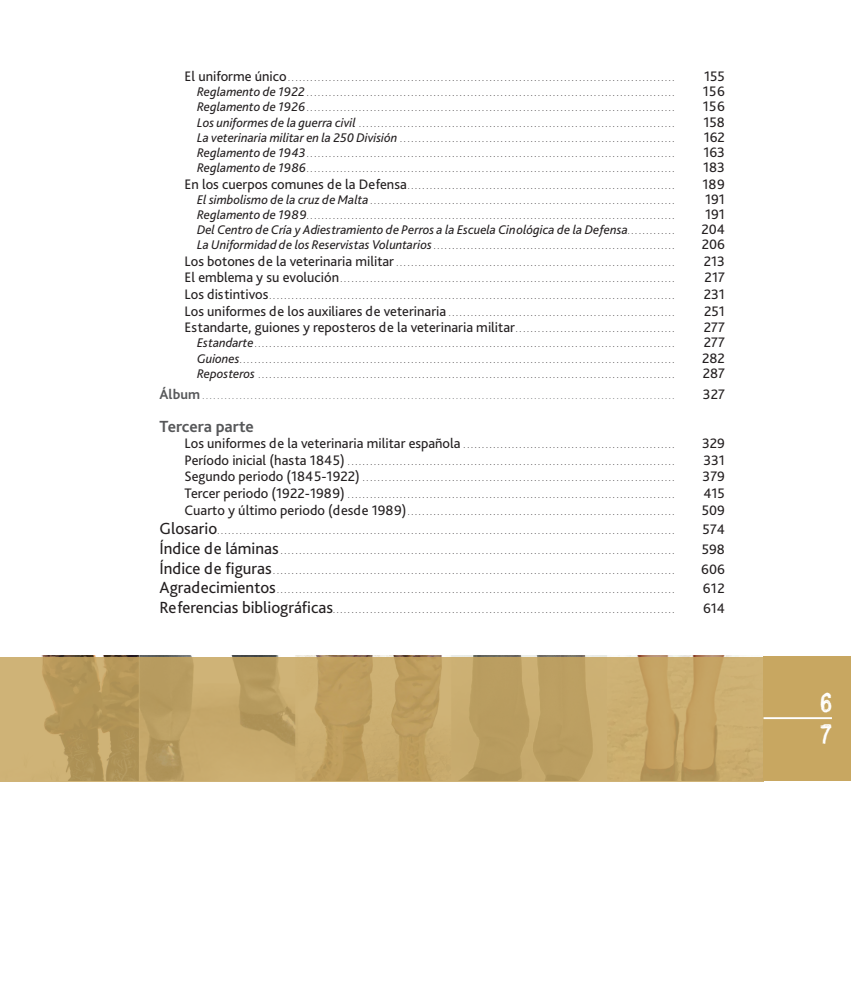
<style>
.page{position:relative;width:851px;height:993px;background:#fff}
.page>*{position:absolute;margin:0;border:0;box-sizing:border-box;transform-origin:0 0}
.t1{font:700 22.5px/30.5px "Satin Stitch";color:#fff;scale:.85 1}
.t2{font:700 16.88px "Bliss Pro";color:#57585a}
.t3{font:14.38px "Bliss Pro";color:#231f20}
.t4{font:italic 13.12px "Bliss Pro";color:#231f20}
.t5{font:8.12px "Bliss Pro";color:#231f20}
.t6{font:8.12px "Bliss Pro";color:#57585a}
.s1{font-size:14.38px}
.s2{font-style:italic;font-size:13.12px}
.s3{font-style:normal;font-size:8.12px}
.s4{font-size:8.12px}
.s5{font-weight:700;font-size:14.38px}
.s6{font-size:16.88px}
</style>
<div class="page">
<svg style="left:0;top:657px;width:763px;height:124px;background:#c1a466"></svg>
<div style="left:762px;top:656px;width:88px;height:124px;background:#c8a761"></div>
<hr style="left:763px;top:717px;width:68px;height:1px;background:#fff">
<p class="t5" style="left:184px;top:73px;width:491px"><span class="s1">El uniforme único</span> . . . . . . . . . . . . . . . . . . . . . . . . . . . . . . . . . . . . . . . . . . . . . . . . . . . . . . . . . . . . . . . . . . . . . . . . . . . . . . . . . . . . . . . . . . . . . . . . . . . . . . . .</p>
<p class="t3" style="left:704px;top:67px;width:22px">155</p>
<p class="t5" style="left:197px;top:88px;width:479px"><span class="s2">Reglamento de 1922</span> . . . . . . . . . . . . . . . . . . . . . . . . . . . . . . . . . . . . . . . . . . . . . . . . . . . . . . . . . . . . . . . . . . . . . . . . . . . . . . . . . . . . . . . . . . . . . . . . . . .</p>
<p class="t3" style="left:702px;top:82px;width:23px">156</p>
<p class="t5" style="left:197px;top:104px;width:479px"><span class="s2">Reglamento de 1926</span> . . . . . . . . . . . . . . . . . . . . . . . . . . . . . . . . . . . . . . . . . . . . . . . . . . . . . . . . . . . . . . . . . . . . . . . . . . . . . . . . . . . . . . . . . . . . . . . . . . .</p>
<p class="t3" style="left:702px;top:98px;width:23px">156</p>
<p class="t5" style="left:197px;top:119px;width:479px"><span class="s2">Los uniformes de la guerra civil</span> . . . . . . . . . . . . . . . . . . . . . . . . . . . . . . . . . . . . . . . . . . . . . . . . . . . . . . . . . . . . . . . . . . . . . . . . . . . . . . . . . . . . .</p>
<p class="t3" style="left:703px;top:113px;width:23px">158</p>
<p class="t5" style="left:197px;top:134px;width:479px"><span class="s2">La veterinaria militar en la 250 División</span> . . . . . . . . . . . . . . . . . . . . . . . . . . . . . . . . . . . . . . . . . . . . . . . . . . . . . . . . . . . . . . . . . . . . . . . . . .</p>
<p class="t3" style="left:703px;top:128px;width:23px">162</p>
<p class="t5" style="left:197px;top:149px;width:479px"><span class="s2">Reglamento de 1943</span> . . . . . . . . . . . . . . . . . . . . . . . . . . . . . . . . . . . . . . . . . . . . . . . . . . . . . . . . . . . . . . . . . . . . . . . . . . . . . . . . . . . . . . . . . . . . . . . . . . .</p>
<p class="t3" style="left:703px;top:143px;width:23px">163</p>
<p class="t5" style="left:197px;top:164px;width:479px"><span class="s2">Reglamento de 1986</span> . . . . . . . . . . . . . . . . . . . . . . . . . . . . . . . . . . . . . . . . . . . . . . . . . . . . . . . . . . . . . . . . . . . . . . . . . . . . . . . . . . . . . . . . . . . . . . . . . . .</p>
<p class="t3" style="left:703px;top:158px;width:23px">183</p>
<p class="t5" style="left:184px;top:181px;width:491px"><span class="s1">En los cuerpos comunes de la Defensa</span> . . . . . . . . . . . . . . . . . . . . . . . . . . . . . . . . . . . . . . . . . . . . . . . . . . . . . . . . . . . . . . . . . . . . . . . .</p>
<p class="t3" style="left:702px;top:175px;width:24px">189</p>
<p class="t5" style="left:197px;top:196px;width:479px"><span class="s2">El simbolismo de la cruz de Malta</span> . . . . . . . . . . . . . . . . . . . . . . . . . . . . . . . . . . . . . . . . . . . . . . . . . . . . . . . . . . . . . . . . . . . . . . . . . . . . . . . . . .</p>
<p class="t3" style="left:705px;top:190px;width:21px">191</p>
<p class="t5" style="left:197px;top:211px;width:479px"><span class="s2">Reglamento de 1989</span> . . . . . . . . . . . . . . . . . . . . . . . . . . . . . . . . . . . . . . . . . . . . . . . . . . . . . . . . . . . . . . . . . . . . . . . . . . . . . . . . . . . . . . . . . . . . . . . . . . .</p>
<p class="t3" style="left:705px;top:205px;width:21px">191</p>
<p class="t4" style="left:197px;top:221px;width:479px">Del Centro de Cría y Adiestramiento de Perros a la Escuela Cinológica de la Defensa <span class="s3">. . . . . . . . . . . . .</span></p>
<p class="t3" style="left:701px;top:220px;width:25px">204</p>
<p class="t5" style="left:197px;top:241px;width:479px"><span class="s2">La Uniformidad de los Reservistas Voluntarios</span> . . . . . . . . . . . . . . . . . . . . . . . . . . . . . . . . . . . . . . . . . . . . . . . . . . . . . . . . . . . . . . . . .</p>
<p class="t3" style="left:701px;top:235px;width:25px">206</p>
<p class="t5" style="left:184px;top:258px;width:491px"><span class="s1">Los botones de la veterinaria militar</span> . . . . . . . . . . . . . . . . . . . . . . . . . . . . . . . . . . . . . . . . . . . . . . . . . . . . . . . . . . . . . . . . . . . . . . . . . . .</p>
<p class="t3" style="left:703px;top:252px;width:23px">213</p>
<p class="t5" style="left:184px;top:274px;width:491px"><span class="s1">El emblema y su evolución</span> . . . . . . . . . . . . . . . . . . . . . . . . . . . . . . . . . . . . . . . . . . . . . . . . . . . . . . . . . . . . . . . . . . . . . . . . . . . . . . . . . . . . . . . . . .</p>
<p class="t3" style="left:704px;top:268px;width:22px">217</p>
<p class="t5" style="left:184px;top:291px;width:491px"><span class="s1">Los distintivos</span> . . . . . . . . . . . . . . . . . . . . . . . . . . . . . . . . . . . . . . . . . . . . . . . . . . . . . . . . . . . . . . . . . . . . . . . . . . . . . . . . . . . . . . . . . . . . . . . . . . . . . . . . . . . . .</p>
<p class="t3" style="left:703px;top:285px;width:23px">231</p>
<p class="t5" style="left:184px;top:308px;width:491px"><span class="s1">Los uniformes de los auxiliares de veterinaria</span> . . . . . . . . . . . . . . . . . . . . . . . . . . . . . . . . . . . . . . . . . . . . . . . . . . . . . . . . . . . . .</p>
<p class="t3" style="left:704px;top:302px;width:22px">251</p>
<p class="t3" style="left:184px;top:318px;width:491px">Estandarte, guiones y reposteros de la veterinaria militar <span class="s4">. . . . . . . . . . . . . . . . . . . . . . . . . . . . . . . . . . . . . . . . . . .</span></p>
<p class="t3" style="left:703px;top:318px;width:23px">277</p>
<p class="t5" style="left:197px;top:339px;width:479px"><span class="s2">Estandarte</span> . . . . . . . . . . . . . . . . . . . . . . . . . . . . . . . . . . . . . . . . . . . . . . . . . . . . . . . . . . . . . . . . . . . . . . . . . . . . . . . . . . . . . . . . . . . . . . . . . . . . . . . . . . . . . . . . .</p>
<p class="t3" style="left:703px;top:333px;width:23px">277</p>
<p class="t5" style="left:197px;top:355px;width:479px"><span class="s2">Guiones</span> . . . . . . . . . . . . . . . . . . . . . . . . . . . . . . . . . . . . . . . . . . . . . . . . . . . . . . . . . . . . . . . . . . . . . . . . . . . . . . . . . . . . . . . . . . . . . . . . . . . . . . . . . . . . . . . . . . . . .</p>
<p class="t3" style="left:702px;top:349px;width:24px">282</p>
<p class="t5" style="left:197px;top:370px;width:479px"><span class="s2">Reposteros</span> . . . . . . . . . . . . . . . . . . . . . . . . . . . . . . . . . . . . . . . . . . . . . . . . . . . . . . . . . . . . . . . . . . . . . . . . . . . . . . . . . . . . . . . . . . . . . . . . . . . . . . . . . . . . . . . .</p>
<p class="t3" style="left:702px;top:364px;width:24px">287</p>
<p class="t6" style="left:159px;top:391px;width:516px"><span class="s5">Álbum</span> . . . . . . . . . . . . . . . . . . . . . . . . . . . . . . . . . . . . . . . . . . . . . . . . . . . . . . . . . . . . . . . . . . . . . . . . . . . . . . . . . . . . . . . . . . . . . . . . . . . . . . . . . . . . . . . . . . . . . . . . . . . . . . .</p>
<p class="t3" style="left:702px;top:385px;width:23px">327</p>
<p class="t2" style="left:159px;top:415px;width:96px">Tercera parte</p>
<p class="t5" style="left:184px;top:440px;width:491px"><span class="s1">Los uniformes de la veterinaria militar española</span> . . . . . . . . . . . . . . . . . . . . . . . . . . . . . . . . . . . . . . . . . . . . . . . . . . . . . . . . .</p>
<p class="t3" style="left:702px;top:434px;width:24px">329</p>
<p class="t5" style="left:184px;top:457px;width:491px"><span class="s1">Período inicial (hasta 1845)</span> . . . . . . . . . . . . . . . . . . . . . . . . . . . . . . . . . . . . . . . . . . . . . . . . . . . . . . . . . . . . . . . . . . . . . . . . . . . . . . . . . . . . . . . .</p>
<p class="t3" style="left:703px;top:451px;width:23px">331</p>
<p class="t5" style="left:184px;top:473px;width:491px"><span class="s1">Segundo periodo (1845-1922)</span> . . . . . . . . . . . . . . . . . . . . . . . . . . . . . . . . . . . . . . . . . . . . . . . . . . . . . . . . . . . . . . . . . . . . . . . . . . . . . . . . . . . .</p>
<p class="t3" style="left:702px;top:467px;width:24px">379</p>
<p class="t5" style="left:184px;top:490px;width:491px"><span class="s1">Tercer periodo (1922-1989)</span> . . . . . . . . . . . . . . . . . . . . . . . . . . . . . . . . . . . . . . . . . . . . . . . . . . . . . . . . . . . . . . . . . . . . . . . . . . . . . . . . . . . . . . . .</p>
<p class="t3" style="left:703px;top:484px;width:23px">415</p>
<p class="t5" style="left:184px;top:507px;width:491px"><span class="s1">Cuarto y último periodo (desde 1989)</span> . . . . . . . . . . . . . . . . . . . . . . . . . . . . . . . . . . . . . . . . . . . . . . . . . . . . . . . . . . . . . . . . . . . . . . . .</p>
<p class="t3" style="left:701px;top:501px;width:25px">509</p>
<p class="t5" style="left:159px;top:526px;width:516px"><span class="s6">Glosario</span> . . . . . . . . . . . . . . . . . . . . . . . . . . . . . . . . . . . . . . . . . . . . . . . . . . . . . . . . . . . . . . . . . . . . . . . . . . . . . . . . . . . . . . . . . . . . . . . . . . . . . . . . . . . . . . . . . . . . . . . . . . .</p>
<p class="t3" style="left:702px;top:520px;width:24px">574</p>
<p class="t5" style="left:159px;top:546px;width:516px"><span class="s6">Índice de láminas</span> . . . . . . . . . . . . . . . . . . . . . . . . . . . . . . . . . . . . . . . . . . . . . . . . . . . . . . . . . . . . . . . . . . . . . . . . . . . . . . . . . . . . . . . . . . . . . . . . . . . . . . . . . .</p>
<p class="t3" style="left:701px;top:540px;width:25px">598</p>
<p class="t5" style="left:159px;top:565px;width:516px"><span class="s6">Índice de figuras</span> . . . . . . . . . . . . . . . . . . . . . . . . . . . . . . . . . . . . . . . . . . . . . . . . . . . . . . . . . . . . . . . . . . . . . . . . . . . . . . . . . . . . . . . . . . . . . . . . . . . . . . . . . . . .</p>
<p class="t3" style="left:701px;top:559px;width:25px">606</p>
<p class="t5" style="left:159px;top:585px;width:516px"><span class="s6">Agradecimientos</span> . . . . . . . . . . . . . . . . . . . . . . . . . . . . . . . . . . . . . . . . . . . . . . . . . . . . . . . . . . . . . . . . . . . . . . . . . . . . . . . . . . . . . . . . . . . . . . . . . . . . . . . . . . .</p>
<p class="t3" style="left:702px;top:579px;width:23px">612</p>
<p class="t5" style="left:159px;top:605px;width:516px"><span class="s6">Referencias bibliográficas</span> . . . . . . . . . . . . . . . . . . . . . . . . . . . . . . . . . . . . . . . . . . . . . . . . . . . . . . . . . . . . . . . . . . . . . . . . . . . . . . . . . . . . . . . . . . . .</p>
<p class="t3" style="left:703px;top:599px;width:23px">614</p>
<h1 class="t1" style="left:819px;top:688px;width:16px">6<br>7</h1>
</div>
